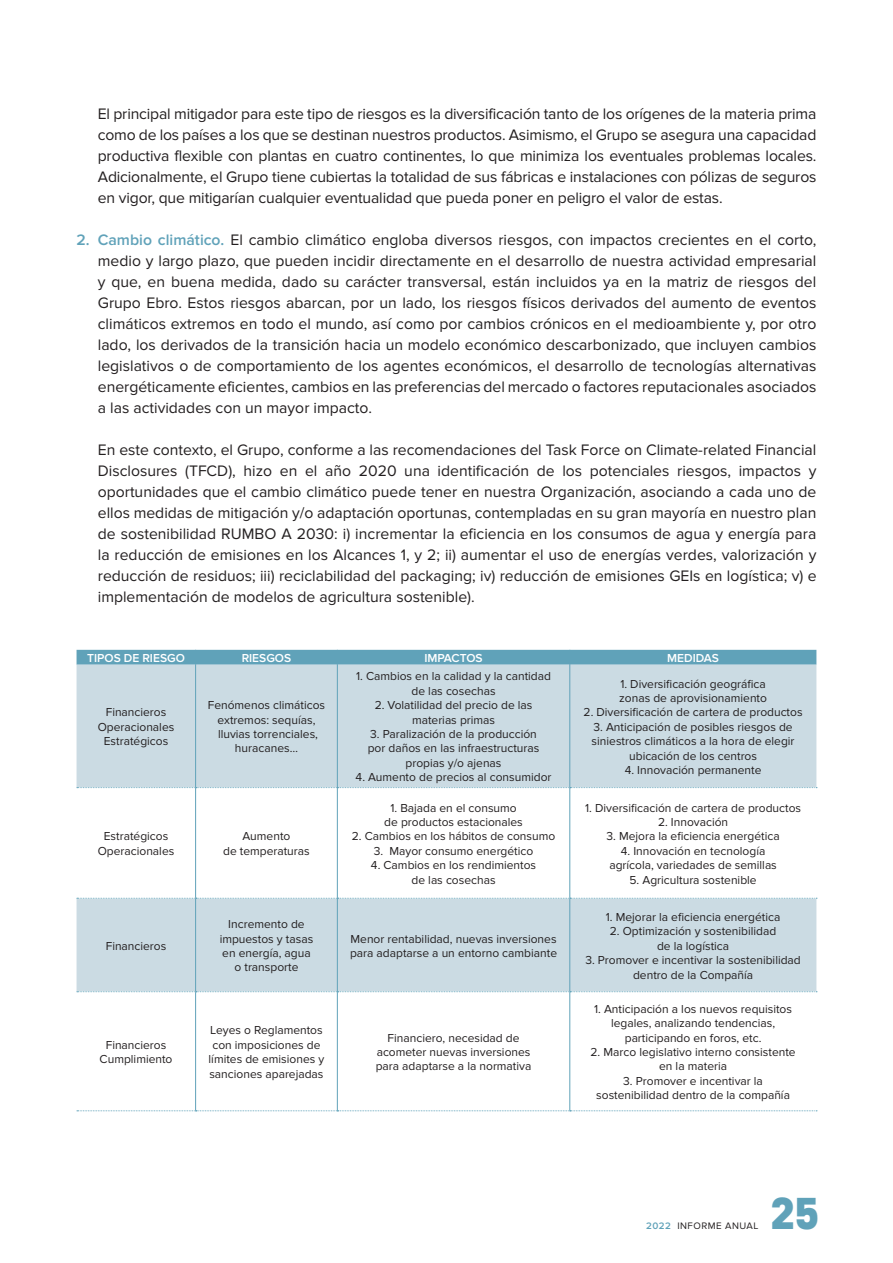
<style>
.page{position:relative;width:893px;height:1263px;background:#fff}
.page>*{position:absolute;margin:0;border:0;box-sizing:border-box;transform-origin:0 0}
.t1{font:700 45px "Platform";color:#60a2b9}
._001_texto_seguido{font:15.75px/21px "Proxima Nova";color:#231f20;text-align:justify}
.t2{font:12px/14.4px "Proxima Nova";color:#231f20;text-align:center}
.t3{font:600 12px "Proxima Nova";color:#fff}
.t4{font:9.75px "Proxima Nova";letter-spacing:.05em;color:#231f20}
.s1{font-weight:600;color:#60a2b9}
</style>
<div class="page">
<svg style="left:77px;top:665px;width:739px;height:326px;fill:#cbdbe3"></svg>
<hr style="left:195px;top:665px;width:1px;height:122px;background:#60a2b9">
<hr style="left:337px;top:665px;width:1px;height:122px;background:#60a2b9">
<hr style="left:569px;top:665px;width:1px;height:122px;background:#60a2b9">
<hr style="left:195px;top:788px;width:1px;height:110px;background:#60a2b9">
<hr style="left:337px;top:788px;width:1px;height:110px;background:#60a2b9">
<hr style="left:569px;top:788px;width:1px;height:110px;background:#60a2b9">
<hr style="left:195px;top:898px;width:1px;height:93px;background:#60a2b9">
<hr style="left:337px;top:898px;width:1px;height:93px;background:#60a2b9">
<hr style="left:569px;top:898px;width:1px;height:93px;background:#60a2b9">
<div style="left:77px;top:650px;width:739px;height:15px;background:#60a2b9"></div>
<hr style="left:195px;top:992px;width:1px;height:118px;background:#60a2b9">
<hr style="left:337px;top:992px;width:1px;height:118px;background:#60a2b9">
<hr style="left:569px;top:992px;width:1px;height:118px;background:#60a2b9">
<svg style="left:77px;top:991px;width:740px;height:1px"></svg>
<svg style="left:77px;top:787px;width:740px;height:1px"></svg>
<svg style="left:77px;top:898px;width:740px;height:1px"></svg>
<svg style="left:77px;top:1110px;width:740px;height:1px"></svg>
<p class="_001_texto_seguido" style="left:98px;top:103px;width:720px">El principal mitigador para este tipo de riesgos es la diversificación tanto de los orígenes de la materia prima como de los países a los que se destinan nuestros productos. Asimismo, el Grupo se asegura una capacidad productiva flexible con plantas en cuatro continentes, lo que minimiza los eventuales problemas locales.<br>Adicionalmente, el Grupo tiene cubiertas la totalidad de sus fábricas e instalaciones con pólizas de seguros en vigor, que mitigarían cualquier eventualidad que pueda poner en peligro el valor de estas.</p>
<p class="_001_texto_seguido" style="left:98px;top:229px;width:720px;text-indent:-21px"><span class="s1">2. Cambio climático.</span> El cambio climático engloba diversos riesgos, con impactos crecientes en el corto, medio y largo plazo, que pueden incidir directamente en el desarrollo de nuestra actividad empresarial y que, en buena medida, dado su carácter transversal, están incluidos ya en la matriz de riesgos del Grupo Ebro. Estos riesgos abarcan, por un lado, los riesgos físicos derivados del aumento de eventos climáticos extremos en todo el mundo, así como por cambios crónicos en el medioambiente y, por otro lado, los derivados de la transición hacia un modelo económico descarbonizado, que incluyen cambios legislativos o de comportamiento de los agentes económicos, el desarrollo de tecnologías alternativas energéticamente eficientes, cambios en las preferencias del mercado o factores reputacionales asociados a las actividades con un mayor impacto.</p>
<p class="_001_texto_seguido" style="left:98px;top:439px;width:720px">En este contexto, el Grupo, conforme a las recomendaciones del Task Force on Climate-related Financial Disclosures (TFCD), hizo en el año 2020 una identificación de los potenciales riesgos, impactos y oportunidades que el cambio climático puede tener en nuestra Organización, asociando a cada uno de ellos medidas de mitigación y/o adaptación oportunas, contempladas en su gran mayoría en nuestro plan de sostenibilidad RUMBO A 2030: i) incrementar la eficiencia en los consumos de agua y energía para la reducción de emisiones en los Alcances 1, y 2; ii) aumentar el uso de energías verdes, valorización y reducción de residuos; iii) reciclabilidad del packaging; iv) reducción de emisiones GEIs en logística; v) e implementación de modelos de agricultura sostenible).</p>
<p class="t3" style="left:87px;top:651px;width:99px">TIPOS DE RIESGO</p>
<p class="t3" style="left:242px;top:651px;width:51px">RIESGOS</p>
<p class="t3" style="left:424px;top:651px;width:60px">IMPACTOS</p>
<p class="t3" style="left:667px;top:651px;width:53px">MEDIDAS</p>
<p class="t2" style="left:98px;top:705px;width:78px">Financieros<br>Operacionales<br>Estratégicos</p>
<p class="t2" style="left:208px;top:698px;width:119px">Fenómenos climáticos extremos: sequías, lluvias torrenciales, huracanes…</p>
<p class="t2" style="left:98px;top:829px;width:78px">Estratégicos<br>Operacionales</p>
<p class="t2" style="left:223px;top:829px;width:88px">Aumento<br>de temperaturas</p>
<p class="t2" style="left:106px;top:939px;width:62px">Financieros</p>
<p class="t2" style="left:220px;top:917px;width:95px">Incremento de impuestos y tasas en energía, agua o transporte</p>
<p class="t2" style="left:356px;top:669px;width:196px">1. Cambios en la calidad y la cantidad de las cosechas</p>
<p class="t2" style="left:375px;top:698px;width:159px">2. Volatilidad del precio de las materias primas</p>
<p class="t2" style="left:368px;top:727px;width:173px">3. Paralización de la producción por daños en las infraestructuras propias y/o ajenas</p>
<p class="t2" style="left:356px;top:770px;width:197px">4. Aumento de precios al consumidor</p>
<p class="t2" style="left:384px;top:801px;width:140px">1. Bajada en el consumo de productos estacionales</p>
<p class="t2" style="left:352px;top:829px;width:205px">2. Cambios en los hábitos de consumo</p>
<p class="t2" style="left:374px;top:844px;width:161px">3. Mayor consumo energético</p>
<p class="t2" style="left:371px;top:858px;width:167px">4. Cambios en los rendimientos de las cosechas</p>
<p class="t2" style="left:350px;top:931px;width:209px;text-align:left">Menor rentabilidad, nuevas inversiones para adaptarse a un entorno cambiante</p>
<p class="t2" style="left:100px;top:1038px;width:74px">Financieros<br>Cumplimiento</p>
<p class="t2" style="left:209px;top:1023px;width:117px">Leyes o Reglamentos con imposiciones de límites de emisiones y sanciones aparejadas</p>
<p class="t2" style="left:376px;top:1031px;width:157px">Financiero, necesidad de acometer nuevas inversiones para adaptarse a la normativa</p>
<p class="t2" style="left:619px;top:676px;width:149px;text-align:left">1. Diversificación geográfica zonas de aprovisionamiento</p>
<p class="t2" style="left:584px;top:705px;width:220px">2. Diversificación de cartera de productos</p>
<p class="t2" style="left:592px;top:720px;width:204px">3. Anticipación de posibles riesgos de siniestros climáticos a la hora de elegir ubicación de los centros</p>
<p class="t2" style="left:625px;top:763px;width:138px">4. Innovación permanente</p>
<p class="t2" style="left:585px;top:801px;width:217px">1. Diversificación de cartera de productos</p>
<p class="t2" style="left:658px;top:815px;width:72px">2. Innovación</p>
<p class="t2" style="left:606px;top:829px;width:175px">3. Mejora la eficiencia energética</p>
<p class="t2" style="left:609px;top:844px;width:169px">4. Innovación en tecnología agrícola, variedades de semillas</p>
<p class="t2" style="left:630px;top:873px;width:129px">5. Agricultura sostenible</p>
<p class="t2" style="left:606px;top:910px;width:176px">1. Mejorar la eficiencia energética</p>
<p class="t2" style="left:610px;top:924px;width:168px">2. Optimización y sostenibilidad de la logística</p>
<p class="t2" style="left:585px;top:953px;width:217px">3. Promover e incentivar la sostenibilidad dentro de la Compañía</p>
<p class="t2" style="left:594px;top:1002px;width:199px">1. Anticipación a los nuevos requisitos legales, analizando tendencias, participando en foros, etc.</p>
<p class="t2" style="left:591px;top:1045px;width:207px">2. Marco legislativo interno consistente en la materia</p>
<p class="t2" style="left:596px;top:1074px;width:195px">3. Promover e incentivar la sostenibilidad dentro de la compañía</p>
<p class="t4" style="left:646px;top:1220px;width:114px"><span class="s1">2022</span> INFORME ANUAL</p>
<h1 class="t1" style="left:771px;top:1180px;width:49px">25</h1>
</div>
